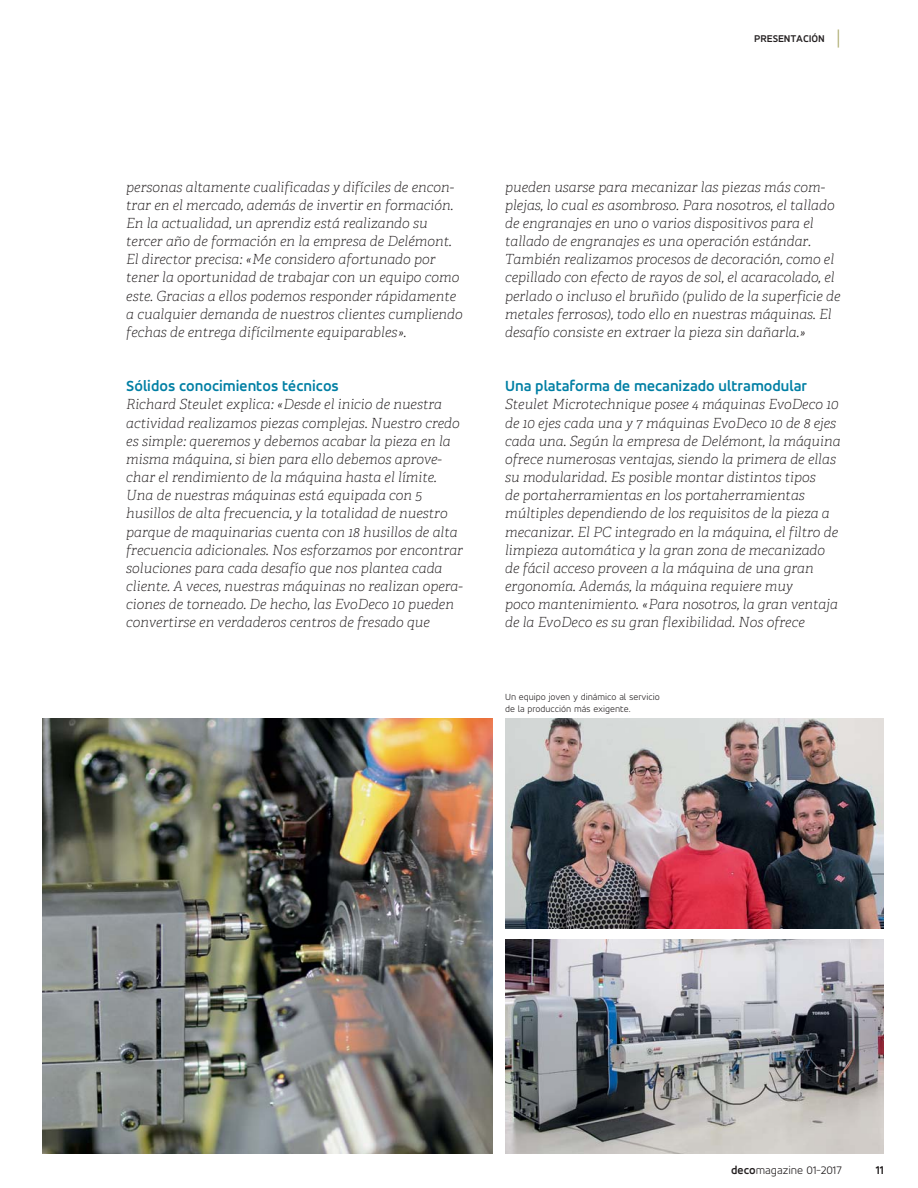
<style>
.page{position:relative;width:918px;height:1188px;background:#fff}
.page>*{position:absolute;margin:0;border:0;box-sizing:border-box;transform-origin:0 0}
.t1{font:700 15.75px "Accord Alternate";color:#007fa4}
.t2{font:italic 100 13.95px/18.1px "Adelle";color:#231f20}
.t3{font:300 12px "Accord Alternate";color:#231f20}
.t4{font:700 12px "Accord Alternate";color:#231f20}
.t5{font:700 10.5px "Accord Alternate";letter-spacing:-.01em;color:#231f20}
.t6{font:300 9.75px/12px "Accord Alternate";color:#231f20}
.s1{font-family:"DIN Pro";font-weight:300;font-size:21px;color:#aaa869}
.s2{font-weight:700}
</style>
<div class="page">
<img style="left:42px;top:718px;width:451px;height:436px">
<img style="left:505px;top:939px;width:379px;height:215px">
<img style="left:505px;top:718px;width:379px;height:211px">
<p class="t5" style="left:754px;top:34px;width:89px">PRESENTACIÓN <span class="s1">|</span></p>
<p class="t2" style="left:126px;top:178px;width:338px">personas altamente cualificadas y difíciles de encon&shy;trar en el mercado, además de invertir en formación.<br>En la actualidad, un aprendiz está realizando su tercer año de formación en la empresa de Delémont.<br>El director precisa : « Me considero afortunado por tener la oportunidad de trabajar con un equipo como este. Gracias a ellos podemos responder rápidamente a cualquier demanda de nuestros clientes cumpliendo fechas de entrega difícilmente equiparables ».</p>
<p class="t1" style="left:126px;top:380px;width:214px">Sólidos conocimientos técnicos</p>
<p class="t2" style="left:126px;top:396px;width:338px">Richard Steulet explica : « Desde el inicio de nuestra actividad realizamos piezas complejas. Nuestro credo es simple : queremos y debemos acabar la pieza en la misma máquina, si bien para ello debemos aprove&shy;char el rendimiento de la máquina hasta el límite.<br>Una de nuestras máquinas está equipada con 5 husillos de alta frecuencia, y la totalidad de nuestro parque de maquinarias cuenta con 18 husillos de alta frecuencia adicionales. Nos esforzamos por encontrar soluciones para cada desafío que nos plantea cada cliente. A veces, nuestras máquinas no realizan opera&shy;ciones de torneado. De hecho, las EvoDeco 10 pueden convertirse en verdaderos centros de fresado que</p>
<p class="t2" style="left:505px;top:178px;width:337px">pueden usarse para mecanizar las piezas más com&shy;plejas, lo cual es asombroso. Para nosotros, el tallado de engranajes en uno o varios dispositivos para el tallado de engranajes es una operación estándar.<br>También realizamos procesos de decoración, como el cepillado con efecto de rayos de sol, el acaracolado, el perlado o incluso el bruñido (pulido de la superficie de metales ferrosos), todo ello en nuestras máquinas. El desafío consiste en extraer la pieza sin dañarla. »</p>
<p class="t1" style="left:505px;top:380px;width:304px">Una plataforma de mecanizado ultramodular</p>
<p class="t2" style="left:505px;top:396px;width:337px">Steulet Microtechnique posee 4 máquinas EvoDeco 10 de 10 ejes cada una y 7 máquinas EvoDeco 10 de 8 ejes cada una. Según la empresa de Delémont, la máquina ofrece numerosas ventajas, siendo la primera de ellas su modularidad. Es posible montar distintos tipos<br>de portaherramientas en los portaherramientas múltiples dependiendo de los requisitos de la pieza a mecanizar. El PC integrado en la máquina, el filtro de limpieza automática y la gran zona de mecanizado de fácil acceso proveen a la máquina de una gran ergonomía. Además, la máquina requiere muy<br>poco mantenimiento. « Para nosotros, la gran ventaja de la EvoDeco es su gran flexibilidad. Nos ofrece</p>
<p class="t6" style="left:505px;top:692px;width:156px">Un equipo joven y dinámico al servicio de la producción más exigente.</p>
<p class="t3" style="left:731px;top:1165px;width:112px"><span class="s2">deco</span>magazine 01-2017</p>
<p class="t4" style="left:876px;top:1165px;width:10px">11</p>
</div>
